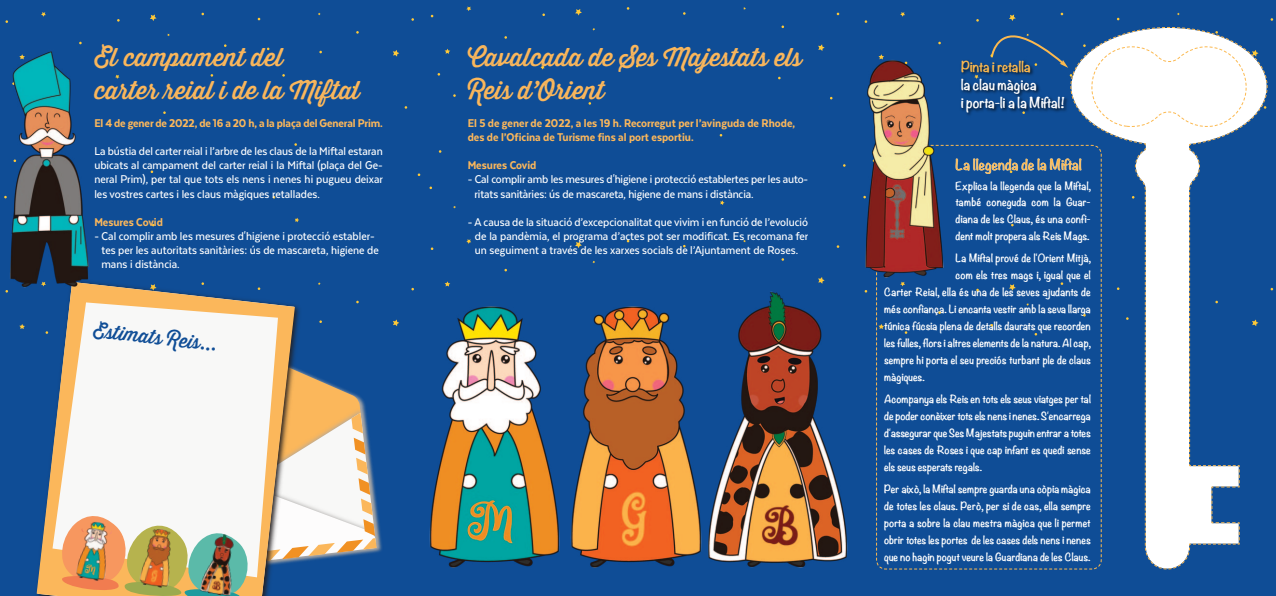
<style>
.page{position:relative;width:1276px;height:596px;background:#fff}
.page>*{position:absolute;margin:0;border:0;box-sizing:border-box;transform-origin:0 0}
.t1{font:25px/33px "Thirsty Rough Reg";color:#fbb75b}
.t2{font:19.1px "Thirsty Rough Reg";color:#0f4d96}
.t3{font:700 13.3px "Noteworthy";color:#fcb94f}
.t4{font:700 13.2px "Noteworthy";letter-spacing:-.01em;color:#fff}
.t5{font:700 13.2px "Noteworthy";letter-spacing:-.035em;color:#fcb94f}
.t6{font:500 13px/14px "Texta Narrow";color:#fff}
.t7{font:800 13px/14px "Texta Narrow";color:#fbb75b}
.t8{font:700 10px/16.9px "Noteworthy";letter-spacing:-.01em;color:#fff;text-align:justify}
</style>
<div class="page">
<div style="left:850px;top:0;width:426px;height:595px;background:#0f4d96"></div>
<svg style="left:876px;top:144px;width:113px;height:425px"></svg>
<img style="left:961px;top:60px;width:28px;height:55px">
<div style="left:0;top:0;width:425px;height:595px;background:#0f4d96"></div>
<svg style="left:393px;top:50px;width:6px;height:7px"></svg>
<svg style="left:295px;top:218px;width:4px;height:4px"></svg>
<svg style="left:150px;top:14px;width:7px;height:7px"></svg>
<svg style="left:115px;top:75px;width:4px;height:4px"></svg>
<svg style="left:41px;top:12px;width:5px;height:5px"></svg>
<svg style="left:393px;top:319px;width:6px;height:7px"></svg>
<svg style="left:19px;top:324px;width:6px;height:5px"></svg>
<svg style="left:974px;top:75px;width:4px;height:4px"></svg>
<svg style="left:900px;top:12px;width:5px;height:5px"></svg>
<svg style="left:900px;top:281px;width:5px;height:5px"></svg>
<svg style="left:878px;top:324px;width:6px;height:5px"></svg>
<svg style="left:304px;top:371px;width:61px;height:34px"></svg>
<img style="left:304px;top:405px;width:62px;height:7px">
<img style="left:376px;top:499px;width:6px;height:54px">
<svg style="left:37px;top:282px;width:258px;height:313px;fill:#f8f8f7"></svg>
<svg style="left:56px;top:412px;width:320px;height:183px;background:#dcd5ca"></svg>
<img style="left:74px;top:519px;width:41px;height:64px">
<img style="left:138px;top:526px;width:40px;height:64px">
<img style="left:199px;top:531px;width:44px;height:64px">
<img style="left:4px;top:41px;width:90px;height:257px">
<svg style="left:989px;top:13px;width:284px;height:556px"></svg>
<img style="left:863px;top:57px;width:92px;height:221px">
<div style="left:425px;top:0;width:425px;height:595px;background:#0f4d96"></div>
<svg style="left:818px;top:44px;width:6px;height:7px"></svg>
<svg style="left:720px;top:200px;width:4px;height:5px"></svg>
<svg style="left:575px;top:9px;width:7px;height:7px"></svg>
<svg style="left:540px;top:65px;width:5px;height:5px"></svg>
<svg style="left:466px;top:6px;width:5px;height:5px"></svg>
<svg style="left:444px;top:49px;width:6px;height:5px"></svg>
<svg style="left:818px;top:277px;width:6px;height:6px"></svg>
<svg style="left:575px;top:241px;width:7px;height:7px"></svg>
<svg style="left:466px;top:239px;width:5px;height:5px"></svg>
<svg style="left:444px;top:281px;width:6px;height:5px"></svg>
<img style="left:429px;top:306px;width:131px;height:262px">
<img style="left:570px;top:306px;width:132px;height:262px">
<img style="left:708px;top:291px;width:140px;height:277px">
<p class="t1" style="left:94px;top:44px;width:267px">El campament del<br>carter reial i de la Miftal</p>
<p class="t7" style="left:94px;top:116px;width:290px">El 4 de gener de 2022, de 16 a 20 h, a la plaça del General Prim.</p>
<p class="t6" style="left:94px;top:146px;width:290px;text-align:justify">La bústia del carter reial i l’arbre de les claus de la Miftal estaran ubicats al campament del carter reial i la Miftal (plaça del Ge&shy;neral Prim), per tal que tots els nens i nenes hi pugueu deixar les vostres cartes i les claus màgiques retallades.</p>
<p class="t7" style="left:94px;top:214px;width:70px">Mesures Covid</p>
<p class="t6" style="left:101px;top:230px;width:279px;text-indent:-7px">- Cal complir amb les mesures d'higiene i protecció establer&shy;tes per les autoritats sanitàries: ús de mascareta, higiene de mans i distància.</p>
<p class="t2" style="left:94px;top:323px;width:126px;rotate:6deg">Es timats Reis...</p>
<p class="t1" style="left:468px;top:44px;width:336px">Cavalcada de Ses Majestats els<br>Reis d’Orient</p>
<p class="t7" style="left:468px;top:116px;width:329px">El 5 de gener de 2022, a les 19 h. Recorregut per l’avinguda de Rhode, des de l’Oficina de Turisme fins al port esportiu.</p>
<p class="t7" style="left:468px;top:158px;width:70px">Mesures Covid</p>
<p class="t6" style="left:474px;top:174px;width:335px;text-indent:-7px">- Cal complir amb les mesures d'higiene i protecció establertes per les auto&shy;ritats sanitàries: ús de mascareta, higiene de mans i distància.</p>
<p class="t6" style="left:468px;top:216px;width:342px;text-align:center">- A causa de la situació d’excepcionalitat que vivim i en funció de l’evolució de la pandèmia, el programa d’actes pot ser modificat. Es recomana fer un seguiment a través de les xarxes socials de l’Ajuntament de Roses.</p>
<p class="t5" style="left:961px;top:55px;width:71px">Pinta i retalla</p>
<p class="t4" style="left:961px;top:73px;width:77px">la clau màgica</p>
<p class="t4" style="left:961px;top:91px;width:105px">i porta-li a la Miftal!</p>
<p class="t3" style="left:955px;top:153px;width:128px">La llegenda de la Miftal</p>
<p class="t8" style="left:955px;top:176px;width:137px">Explica la llegenda que la Miftal, també coneguda com la Guar&shy;diana de les Claus, és una confi&shy;dent molt propera als Reis Mags.</p>
<p class="t8" style="left:955px;top:249px;width:137px">La Miftal prové de l'Orient Mitjà,</p>
<p class="t8" style="left:955px;top:266px;width:137px">com els tres mags i, igual que el</p>
<p class="t8" style="left:884px;top:283px;width:208px">Carter Reial, ella és una de les seves ajudants de</p>
<p class="t8" style="left:884px;top:300px;width:208px">més confiança. Li encanta vestir amb la seva llarga</p>
<p class="t8" style="left:884px;top:317px;width:208px">túnica fúcsia plena de detalls daurats que recorden</p>
<p class="t8" style="left:884px;top:334px;width:208px">les fulles, flors i altres elements de la natura. Al cap,</p>
<p class="t8" style="left:884px;top:351px;width:208px">sempre hi porta el seu preciós turbant ple de claus</p>
<p class="t8" style="left:884px;top:367px;width:42px">màgiques.</p>
<p class="t8" style="left:884px;top:389px;width:208px">Acompanya els Reis en tots els seus viatges per tal de poder conèixer tots els nens i nenes. S'encarrega d'assegurar que Ses Majestats puguin entrar a totes les cases de Roses i que cap infant es quedi sense els seus esperats regals.</p>
<p class="t8" style="left:884px;top:479px;width:208px">Per això, la Miftal sempre guarda una còpia màgica de totes les claus. Però, per si de cas, ella sempre porta a sobre la clau mestra màgica que li permet obrir totes les portes de les cases dels nens i nenes que no hagin pogut veure la Guardiana de les Claus.</p>
</div>
